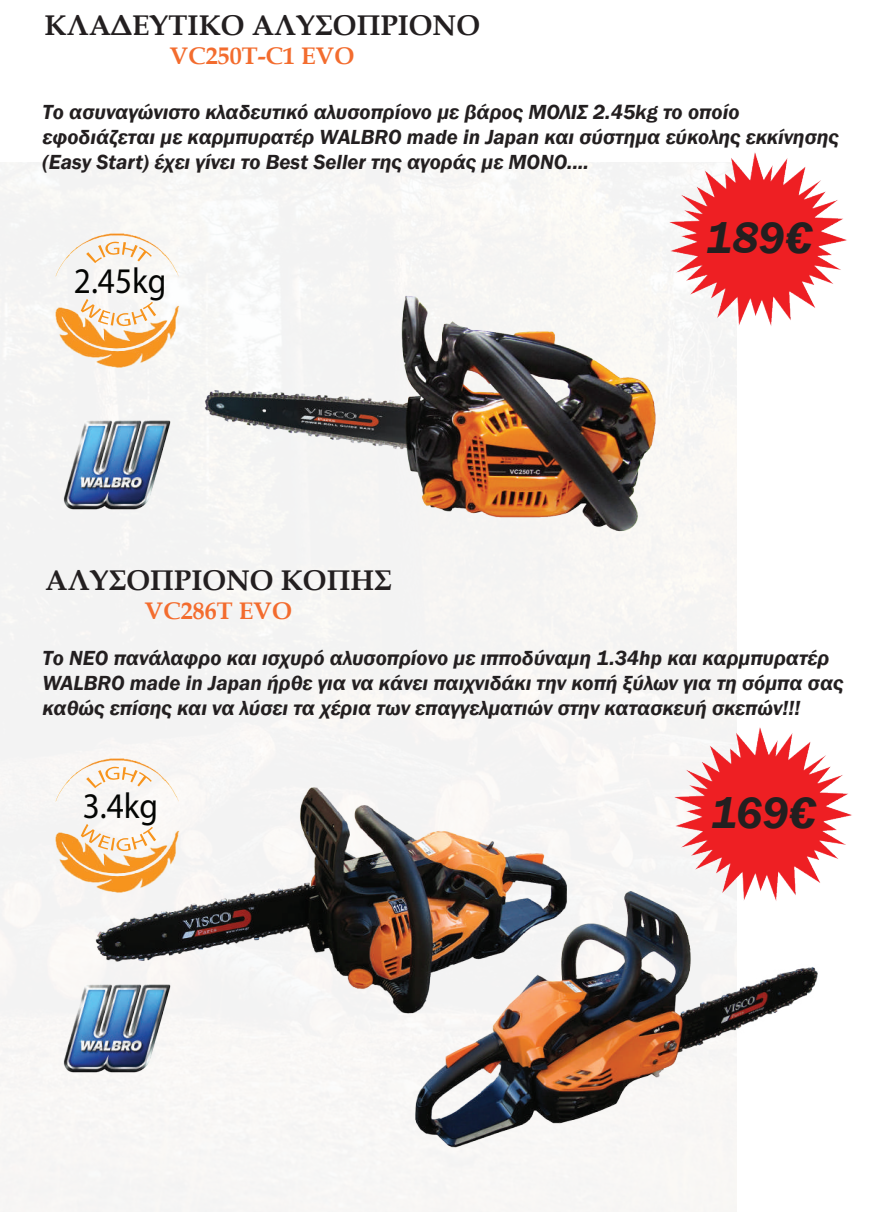
<style>
.page{position:relative;width:872px;height:1212px;background:#fff}
.page>*{position:absolute;margin:0;border:0;box-sizing:border-box;transform-origin:0 0}
.t1{font:italic 600 45px "Franklin Gothic";color:#231f20}
.t2{font:36.15px "Myriad Pro";color:#040503;scale:.92 1}
.t3{font:700 28.5px "Book Antiqua";color:#231f20}
.t4{font:700 24px "Book Antiqua";color:#f36c2e}
.t5{font:italic 600 21px/25.2px "Franklin Gothic";color:#231f20}
</style>
<div class="page">
<img style="left:197px;top:286px;width:469px;height:253px">
<img style="left:346px;top:855px;width:472px;height:324px">
<img style="left:63px;top:770px;width:565px;height:277px">
<img style="left:43px;top:220px;width:149px;height:150px">
<svg style="left:162px;top:252px;width:15px;height:20px"></svg>
<svg style="left:56px;top:247px;width:22px;height:29px"></svg>
<svg style="left:86px;top:242px;width:66px;height:21px"></svg>
<svg style="left:81px;top:299px;width:75px;height:27px"></svg>
<img style="left:63px;top:421px;width:108px;height:88px">
<img style="left:659px;top:152px;width:189px;height:182px">
<img style="left:664px;top:721px;width:189px;height:188px">
<img style="left:63px;top:984px;width:108px;height:89px">
<img style="left:43px;top:745px;width:149px;height:150px">
<svg style="left:162px;top:777px;width:15px;height:20px"></svg>
<svg style="left:56px;top:772px;width:22px;height:29px"></svg>
<svg style="left:86px;top:767px;width:66px;height:21px"></svg>
<svg style="left:81px;top:824px;width:75px;height:27px"></svg>
<h3 class="t3" style="left:44px;top:6px;width:437px">ΚΛΑΔΕΥΤΙΚΟ ΑΛΥΣΟΠΡΙΟΝΟ</h3>
<p class="t4" style="left:170px;top:39px;width:186px">VC250T-C1 EVO</p>
<p class="t5" style="left:43px;top:99px;width:798px">Το ασυναγώνιστο κλαδευτικό αλυσοπρίονο με βάρος ΜΟΛΙΣ 2.45kg το οποίο εφοδιάζεται με καρμπυρατέρ WALBRO made in Japan και σύστημα εύκολης εκκίνησης (Easy Start) έχει γίνει το Best Seller της αγοράς με ΜΟΝΟ....</p>
<h2 class="t2" style="left:74px;top:259px;width:102px">2.45kg</h2>
<h1 class="t1" style="left:705px;top:209px;width:107px">189€</h1>
<h3 class="t3" style="left:45px;top:561px;width:348px">ΑΛΥΣΟΠΡΙΟΝO ΚΟΠΗΣ</h3>
<p class="t4" style="left:145px;top:594px;width:149px">VC286T EVO</p>
<p class="t5" style="left:43px;top:645px;width:802px">Το NEO πανάλαφρο και ισχυρό αλυσοπρίονο με ιπποδύναμη 1.34hp και καρμπυρατέρ<br>WALBRO made in Japan ήρθε για να κάνει παιχνιδάκι την κοπή ξύλων για τη σόμπα σας καθώς επίσης και να λύσει τα χέρια των επαγγελματιών στην κατασκευή σκεπών!!!</p>
<h2 class="t2" style="left:83px;top:783px;width:83px">3.4kg</h2>
<h1 class="t1" style="left:710px;top:784px;width:106px">169€</h1>
</div>
